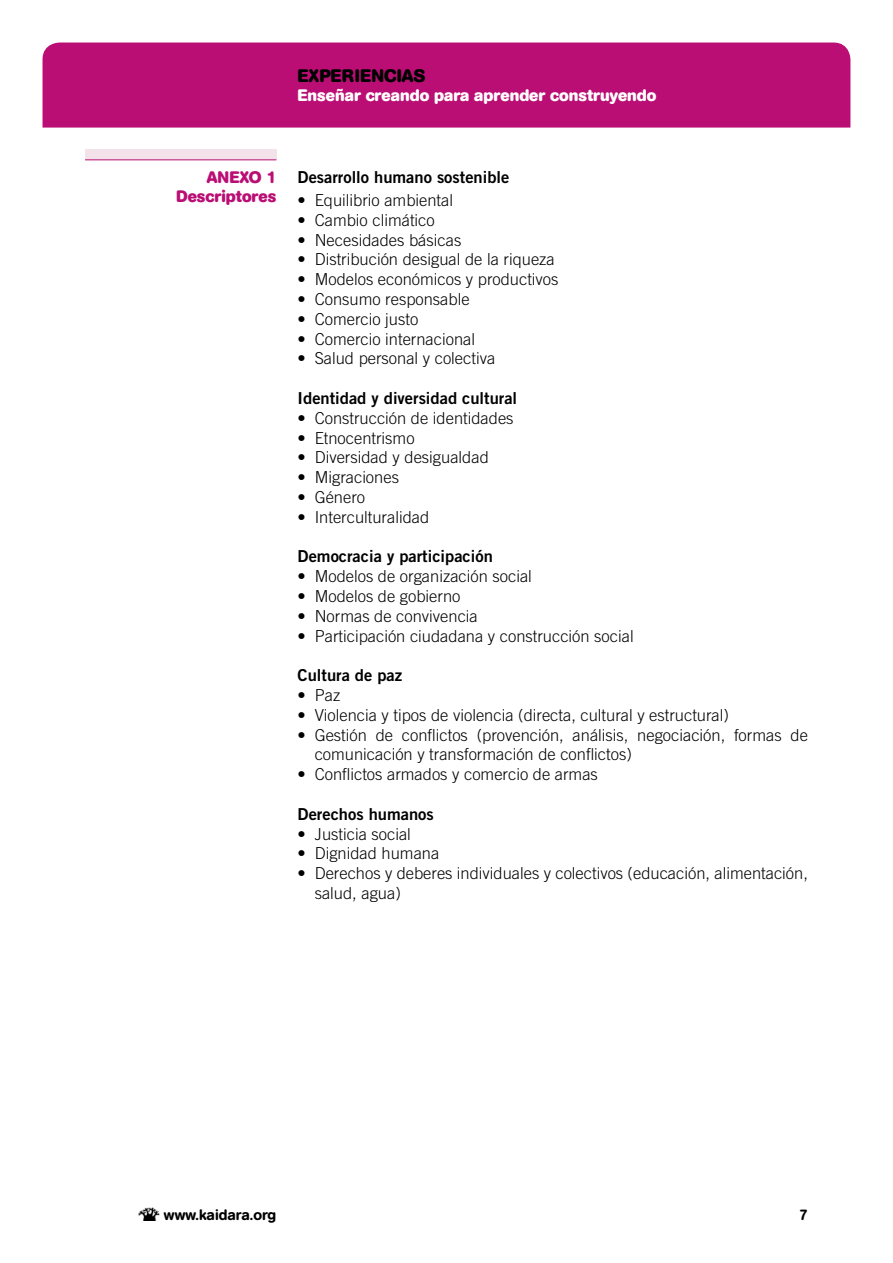
<style>
.page{position:relative;width:893px;height:1263px;background:#fff}
.page>*{position:absolute;margin:0;border:0;box-sizing:border-box;transform-origin:0 0}
.t1{font:700 18px "AG Book Rounded";letter-spacing:.02em;color:#000}
.t2{font:300 16.5px/19.8px "Trade Gothic";color:#000}
.t3{font:16.5px "Trade Gothic Bold Two";color:#000}
.t4{font:700 16.5px "AG Book Rounded";color:#fff}
.t5{font:700 16.5px/19.5px "AG Book Rounded";color:#ba0e74;text-align:right}
.t6{font:500 15px "AG Book Rounded";color:#000}
</style>
<div class="page">
<img style="left:139px;top:1207px;width:20px;height:13px">
<div style="left:43px;top:43px;width:807px;height:85px;background:#ba0e74"></div>
<div style="left:85px;top:149px;width:191px;height:11px;background:#f3e2ea"></div>
<hr style="left:85px;top:159px;width:191px;height:1px;background:#ba0e74">
<p class="t1" style="left:298px;top:65px;width:129px">EXPERIENCIAS</p>
<p class="t4" style="left:298px;top:86px;width:360px">Enseñar creando para aprender construyendo</p>
<p class="t5" style="left:207px;top:168px;width:12px">anexo</p>
<p class="t5" style="left:176px;top:168px;width:102px">1<br>Descriptores</p>
<p class="t3" style="left:298px;top:167px;width:213px">Desarrollo humano sostenible</p>
<p class="t2" style="left:298px;top:190px;width:157px">• Equilibrio ambiental</p>
<p class="t2" style="left:298px;top:210px;width:139px">• Cambio climático</p>
<p class="t2" style="left:298px;top:230px;width:165px">• Necesidades básicas</p>
<p class="t2" style="left:298px;top:249px;width:259px">• Distribución desigual de la riqueza</p>
<p class="t2" style="left:298px;top:269px;width:262px">• Modelos económicos y productivos</p>
<p class="t2" style="left:298px;top:289px;width:173px">• Consumo responsable</p>
<p class="t2" style="left:298px;top:309px;width:122px">• Comercio justo</p>
<p class="t2" style="left:298px;top:329px;width:179px">• Comercio internacional</p>
<p class="t2" style="left:298px;top:348px;width:199px">• Salud personal y colectiva</p>
<p class="t3" style="left:298px;top:388px;width:221px">Identidad y diversidad cultural</p>
<p class="t2" style="left:298px;top:408px;width:217px">• Construcción de identidades</p>
<p class="t2" style="left:298px;top:428px;width:118px">• Etnocentrismo</p>
<p class="t2" style="left:298px;top:447px;width:193px">• Diversidad y desigualdad</p>
<p class="t2" style="left:298px;top:467px;width:103px">• Migraciones</p>
<p class="t2" style="left:298px;top:487px;width:69px">• Género</p>
<p class="t2" style="left:298px;top:507px;width:133px">• Interculturalidad</p>
<p class="t3" style="left:298px;top:546px;width:197px">Democracia y participación</p>
<p class="t2" style="left:298px;top:566px;width:236px">• Modelos de organización social</p>
<p class="t2" style="left:298px;top:586px;width:164px">• Modelos de gobierno</p>
<p class="t2" style="left:298px;top:606px;width:182px">• Normas de convivencia</p>
<p class="t2" style="left:298px;top:626px;width:338px">• Participación ciudadana y construcción social</p>
<p class="t3" style="left:298px;top:665px;width:106px">Cultura de paz</p>
<p class="t2" style="left:298px;top:685px;width:44px">• Paz</p>
<p class="t2" style="left:298px;top:705px;width:433px">• Violencia y tipos de violencia (directa, cultural y estructural)</p>
<p class="t2" style="left:315px;top:725px;width:495px;text-indent:-17px">• Gestión de conflictos (provención, análisis, negociación, formas de comunicación y transformación de conflictos)</p>
<p class="t2" style="left:298px;top:764px;width:302px">• Conflictos armados y comercio de armas</p>
<p class="t3" style="left:298px;top:804px;width:138px">Derechos humanos</p>
<p class="t2" style="left:298px;top:824px;width:115px">• Justicia social</p>
<p class="t2" style="left:298px;top:843px;width:143px">• Dignidad humana</p>
<p class="t2" style="left:315px;top:863px;width:495px;text-indent:-17px">• Derechos y deberes individuales y colectivos (educación, alimentación, salud, agua)</p>
<p class="t6" style="left:164px;top:1206px;width:114px">www.kaidara.org</p>
<p class="t6" style="left:799px;top:1206px;width:10px">7</p>
</div>
